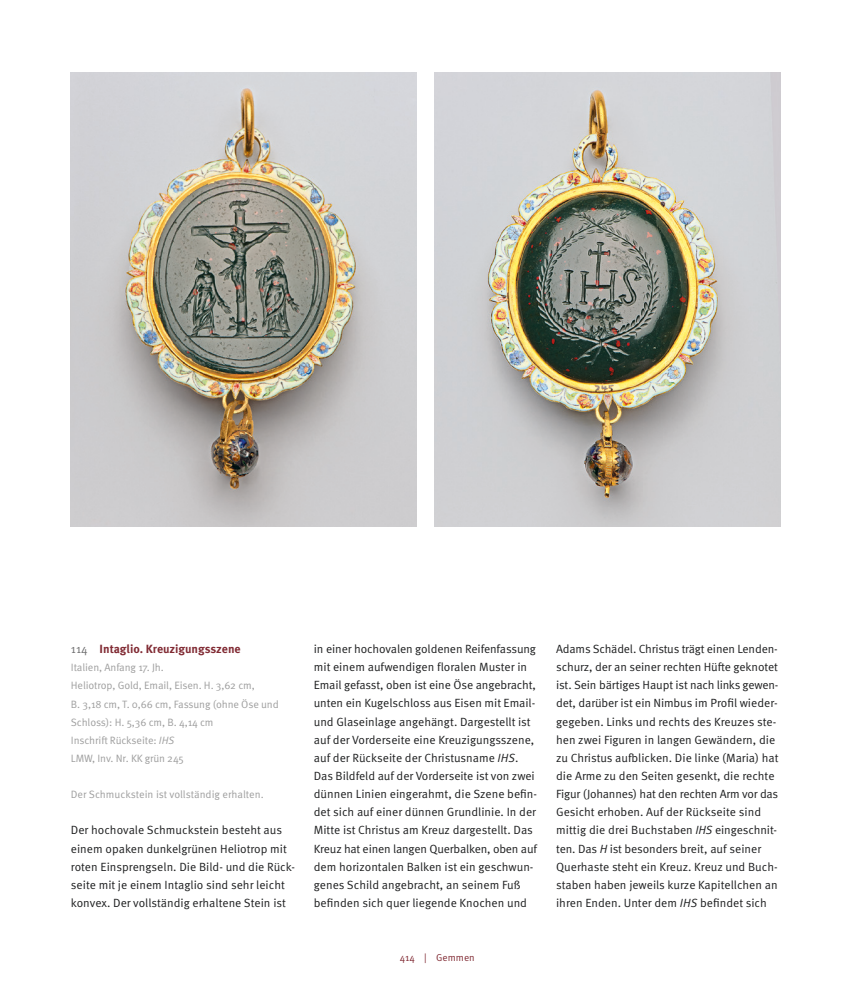
<style>
.page{position:relative;width:851px;height:993px;background:#fff}
.page>*{position:absolute;margin:0;border:0;box-sizing:border-box;transform-origin:0 0}
.t1{font:11.88px/18.1px "Meta Pro Norm 2";letter-spacing:-.005em;color:#1d1e1f}
.t2{font:11.88px "Meta Pro Bold 2";color:#812b34}
.t3{font:10.62px/18.1px "Meta Pro Norm 2";letter-spacing:-.01em;color:#9e9e9e}
.t4{font:10px "Meta Pro Norm 2";color:#812b34}
.s1{font-family:"Meta Pro Norm 2";color:#707071}
.s2{font-family:"Meta Pro Norm Ita"}
</style>
<div class="page">
<img style="left:71px;top:73px;width:345px;height:453px">
<img style="left:434px;top:72px;width:346px;height:454px">
<p class="t2" style="left:71px;top:639px;width:171px"><span class="s1">114</span> Intaglio. Kreuzigungsszene</p>
<p class="t3" style="left:71px;top:657px;width:209px">Italien, Anfang 17. Jh.<br>Heliotrop, Gold, Email, Eisen. H. 3,62 cm,<br>B. 3,18 cm, T. 0,66 cm, Fassung (ohne Öse und<br>Schloss): H. 5,36 cm, B. 4,14 cm<br>Inschrift Rückseite: <span class="s2">IHS<br></span>LMW, Inv. Nr. KK grün 245</p>
<p class="t3" style="left:71px;top:784px;width:194px">Der Schmuckstein ist vollständig erhalten.</p>
<p class="t1" style="left:71px;top:820px;width:226px">Der hochovale Schmuckstein besteht aus einem opaken dunkelgrünen Heliotrop mit roten Einsprengseln. Die Bild- und die Rück&shy;seite mit je einem Intaglio sind sehr leicht konvex. Der vollständig erhaltene Stein ist</p>
<p class="t1" style="left:314px;top:639px;width:225px">in einer hochovalen goldenen Reifenfassung mit einem aufwendigen floralen Muster in Email gefasst, oben ist eine Öse angebracht, unten ein Kugelschloss aus Eisen mit Email&shy;und Glaseinlage angehängt. Dargestellt ist auf der Vorderseite eine Kreuzigungsszene, auf der Rückseite der Christusname <span class="s2">IHS</span>.<br>Das Bildfeld auf der Vorderseite ist von zwei dünnen Linien eingerahmt, die Szene befin&shy;det sich auf einer dünnen Grundlinie. In der Mitte ist Christus am Kreuz dargestellt. Das Kreuz hat einen langen Querbalken, oben auf dem horizontalen Balken ist ein geschwun&shy;genes Schild angebracht, an seinem Fuß befinden sich quer liegende Knochen und</p>
<p class="t1" style="left:556px;top:639px;width:224px">Adams Schädel. Christus trägt einen Lenden&shy;schurz, der an seiner rechten Hüfte geknotet ist. Sein bärtiges Haupt ist nach links gewen&shy;det, darüber ist ein Nimbus im Profil wieder&shy;gegeben. Links und rechts des Kreuzes ste&shy;hen zwei Figuren in langen Gewändern, die zu Christus aufblicken. Die linke (Maria) hat die Arme zu den Seiten gesenkt, die rechte Figur (Johannes) hat den rechten Arm vor das Gesicht erhoben. Auf der Rückseite sind mittig die drei Buchstaben <span class="s2">IHS</span> eingeschnit&shy;ten. Das <span class="s2">H</span> ist besonders breit, auf seiner Querhaste steht ein Kreuz. Kreuz und Buch&shy;staben haben jeweils kurze Kapitellchen an ihren Enden. Unter dem <span class="s2">IHS</span> befindet sich</p>
<p class="t4" style="left:399px;top:950px;width:77px">414 | Gemmen</p>
</div>
